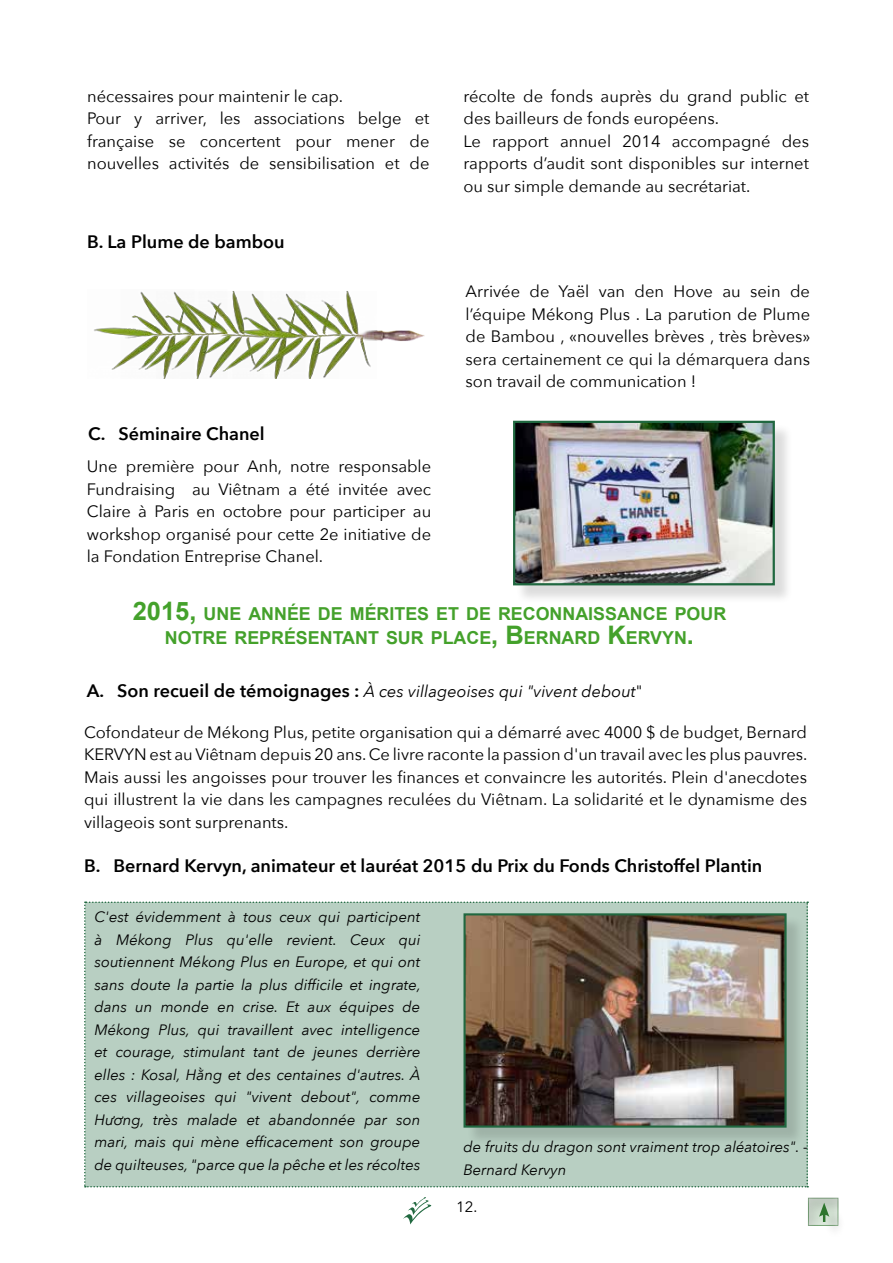
<style>
.page{position:relative;width:893px;height:1263px;background:#fff}
.page>*{position:absolute;margin:0;border:0;box-sizing:border-box;transform-origin:0 0}
.t1{font:600 18px "Avenir Next";color:#000}
.t2{font:700 17.85px/24px "Arial";color:#44a12b;text-align:center}
.t3{font:16.5px/22.5px "Avenir Next";color:#000;text-align:justify}
.t4{font:italic 16.5px "Avenir Next";color:#000}
.t5{font:italic 15px/22.5px "Avenir Next";color:#000;text-align:justify}
.t6{font:15px "Avenir Next";color:#000}
.s1{font-size:25.5px}
.s2{font-weight:600;font-style:normal;font-size:18px}
.s3{font-style:normal}
</style>
<div class="page">
<svg style="left:403px;top:1197px;width:28px;height:27px"></svg>
<div style="left:84px;top:901px;width:724px;height:286px;background:#b8cfc2"></div>
<img style="left:94px;top:291px;width:331px;height:88px">
<div style="left:466px;top:915px;width:339px;height:231px;background:#000;opacity:.14"></div>
<img style="left:466px;top:916px;width:318px;height:209px">
<div style="left:463px;top:913px;width:324px;height:215px;border:2px solid #206840"></div>
<div style="left:800px;top:1188px;width:47px;height:46px;background:#000;opacity:.14"></div>
<div style="left:822px;top:1206px;width:25px;height:34px;background:#000;opacity:.14"></div>
<svg style="left:819px;top:1203px;width:10px;height:19px"></svg>
<div style="left:515px;top:423px;width:278px;height:181px;background:#000;opacity:.14"></div>
<img style="left:516px;top:424px;width:256px;height:158px">
<div style="left:513px;top:421px;width:262px;height:164px;border:2px solid #206840"></div>
<p class="t3" style="left:87px;top:84px;width:344px;text-align:left">nécessaires pour maintenir le cap.<br>Pour y arriver, les associations belge et française se concertent pour mener de nouvelles activités de sensibilisation et de</p>
<p class="t3" style="left:463px;top:84px;width:347px;text-align:left">récolte de fonds auprès du grand public et des bailleurs de fonds européens.<br>Le rapport annuel 2014 accompagné des rapports d’audit sont disponibles sur internet ou sur simple demande au secrétariat.</p>
<p class="t1" style="left:87px;top:226px;width:199px">B. La Plume de bambou</p>
<p class="t1" style="left:88px;top:418px;width:178px">C. Séminaire Chanel</p>
<p class="t3" style="left:466px;top:279px;width:346px">Arrivée de Yaël van den Hove au sein de l’équipe Mékong Plus . La parution de Plume de Bambou , «nouvelles brèves , très brèves» sera certainement ce qui la démarquera dans son travail de communication !</p>
<p class="t3" style="left:87px;top:455px;width:346px">Une première pour Anh, notre responsable Fundraising au Viêtnam a été invitée avec Claire à Paris en octobre pour participer au workshop organisé pour cette 2e initiative de la Fondation Entreprise Chanel.</p>
<p class="t2" style="left:133px;top:602px;width:595px"><span class="s1">2015,</span> UNE ANNÉE DE MÉRITES ET DE RECONNAISSANCE POUR<br>NOTRE REPRÉSENTANT SUR PLACE<span class="s1">, B</span>ERNARD <span class="s1">K</span>ERVYN<span class="s1">.</span></p>
<p class="t4" style="left:87px;top:677px;width:557px"><span class="s2">A. Son recueil de témoignages :</span> À ces villageoises qui "vivent debout<span class="s3">"</span></p>
<p class="t3" style="left:84px;top:720px;width:725px">Cofondateur de Mékong Plus, petite organisation qui a démarré avec 4000 $ de budget, Bernard KERVYN est au Viêtnam depuis 20 ans. Ce livre raconte la passion d'un travail avec les plus pauvres.<br>Mais aussi les angoisses pour trouver les finances et convaincre les autorités. Plein d'anecdotes qui illustrent la vie dans les campagnes reculées du Viêtnam. La solidarité et le dynamisme des villageois sont surprenants.</p>
<p class="t1" style="left:84px;top:850px;width:680px">B. Bernard Kervyn, animateur et lauréat 2015 du Prix du Fonds Christoffel Plantin</p>
<p class="t5" style="left:94px;top:905px;width:328px">C'est évidemment à tous ceux qui participent à Mékong Plus qu'elle revient. Ceux qui soutiennent Mékong Plus en Europe, et qui ont sans doute la partie la plus difficile et ingrate, dans un monde en crise. Et aux équipes de Mékong Plus, qui travaillent avec intelligence et courage, stimulant tant de jeunes derrière elles : Kosal, Hằng et des centaines d'autres. À ces villageoises qui "vivent debout", comme Hương, très malade et abandonnée par son mari, mais qui mène efficacement son groupe de quilteuses, "parce que la pêche et les récoltes</p>
<p class="t5" style="left:463px;top:1135px;width:346px">de fruits du dragon sont vraiment trop aléatoires". -<br>Bernard Kervyn</p>
<p class="t6" style="left:456px;top:1194px;width:23px">12.</p>
</div>
